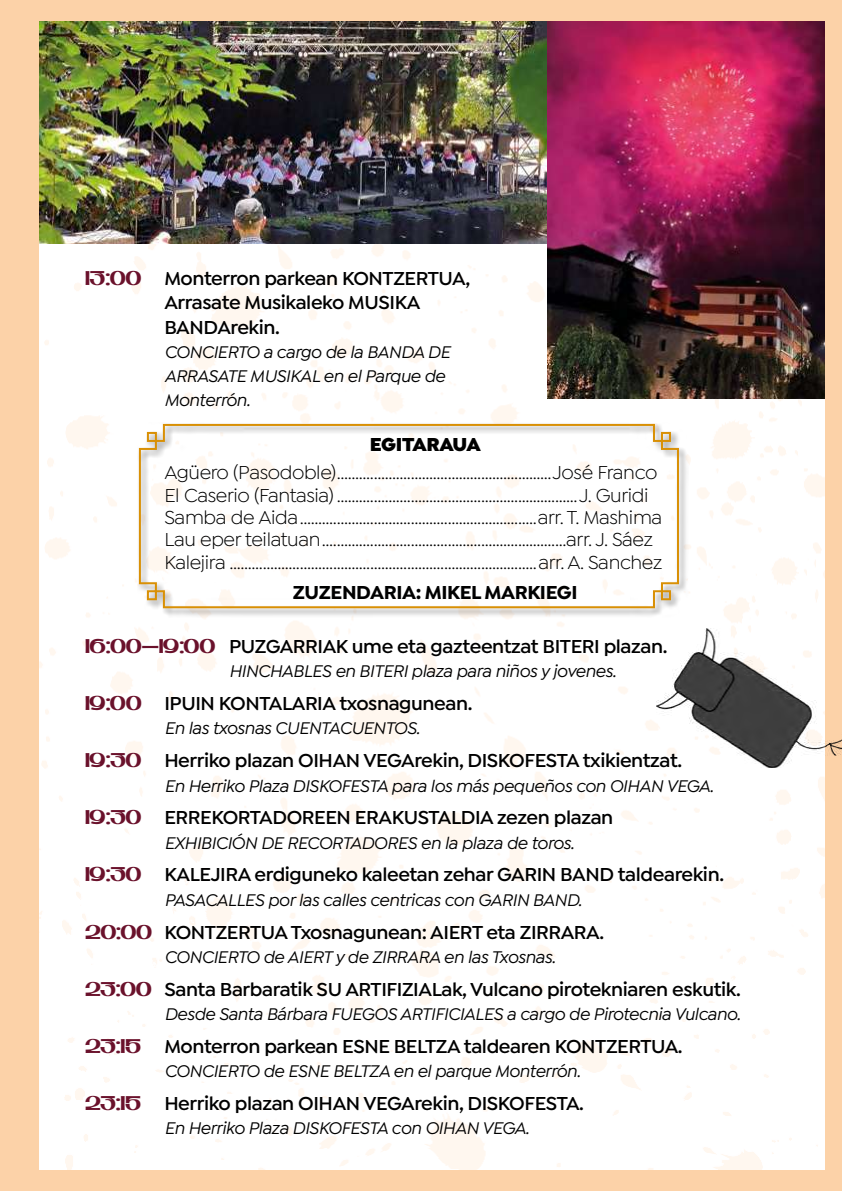
<style>
.page{position:relative;width:842px;height:1191px;background:#fcd2a8}
.page>*{position:absolute;margin:0;border:0;box-sizing:border-box;transform-origin:0 0}
.t1{font:600 20px/24.2px "Isidora Sans";letter-spacing:-.02em;color:#000}
.t2{font:20px/22.2px "Isidora Sans";letter-spacing:-.02em;color:#000}
.t3{font:700 20px "Isidora Sans";letter-spacing:-.02em;color:#000}
.t4{font:900 20px "Isidora Sans";letter-spacing:-.03em;color:#000}
.t5{font:italic 500 18px/24.2px "Isidora Sans";letter-spacing:-.02em;color:#000}
.s1{font-family:"Petale";font-weight:400;color:#6a112b}
</style>
<div class="page">
<img style="left:40px;top:244px;width:785px;height:925px">
<img style="left:40px;top:22px;width:508px;height:222px">
<img style="left:548px;top:22px;width:277px;height:376px">
<div style="left:138px;top:423px;width:551px;height:195px;background:#000;opacity:.5"></div>
<svg style="left:138px;top:423px;width:542px;height:186px;background:#fbf9f4"></svg>
<img style="left:656px;top:628px;width:186px;height:140px">
<p class="t1" style="left:164px;top:266px;width:307px;text-indent:-79px"><span class="s1">13:00</span> Monterron parkean KONTZERTUA,<br>Arrasate Musikaleko MUSIKA<br>BANDArekin.</p>
<p class="t5" style="left:164px;top:340px;width:287px">CONCIERTO a cargo de la BANDA DE<br>ARRASATE MUSIKAL en el Parque de<br>Monterrón.</p>
<p class="t4" style="left:370px;top:432px;width:112px">EGITARAUA</p>
<p class="t2" style="left:164px;top:461px;width:499px">Agüero (Pasodoble)..........................................................José Franco El Caserio (Fantasia) .................................................................J. Guridi Samba de Aida................................................................arr. T. Mashima Lau eper teilatuan..................................................................arr. J. Sáez Kalejira ...................................................................................arr. A. Sanchez</p>
<p class="t3" style="left:293px;top:579px;width:286px">ZUZENDARIA: MIKEL MARKIEGI</p>
<p class="t1" style="left:85px;top:634px;width:584px"><span class="s1">16:00-19:00</span> PUZGARRIAK ume eta gazteentzat BITERI plazan.</p>
<p class="t5" style="left:229px;top:659px;width:389px">HINCHABLES en BITERI plaza para niños y jovenes.</p>
<p class="t1" style="left:85px;top:691px;width:389px"><span class="s1">19:00</span> IPUIN KONTALARIA txosnagunean.</p>
<p class="t5" style="left:164px;top:716px;width:257px">En las txosnas CUENTACUENTOS.</p>
<p class="t1" style="left:85px;top:748px;width:599px"><span class="s1">19:30</span> Herriko plazan OIHAN VEGArekin, DISKOFESTA txikientzat.</p>
<p class="t5" style="left:164px;top:773px;width:551px">En Herriko Plaza DISKOFESTA para los más pequeños con OIHAN VEGA.</p>
<p class="t1" style="left:85px;top:805px;width:530px"><span class="s1">19:30</span> ERREKORTADOREEN ERAKUSTALDIA zezen plazan</p>
<p class="t5" style="left:164px;top:830px;width:411px">EXHIBICIÓN DE RECORTADORES en la plaza de toros.</p>
<p class="t1" style="left:85px;top:862px;width:640px"><span class="s1">19:30</span> KALEJIRA erdiguneko kaleetan zehar GARIN BAND taldearekin.</p>
<p class="t5" style="left:164px;top:887px;width:419px">PASACALLES por las calles centricas con GARIN BAND.</p>
<p class="t1" style="left:85px;top:920px;width:521px"><span class="s1">20:00</span> KONTZERTUA Txosnagunean: AIERT eta ZIRRARA.</p>
<p class="t5" style="left:164px;top:945px;width:393px">CONCIERTO de AIERT y de ZIRRARA en las Txosnas.</p>
<p class="t1" style="left:85px;top:977px;width:657px"><span class="s1">23:00</span> Santa Barbaratik SU ARTIFIZIALak, Vulcano pirotekniaren eskutik.</p>
<p class="t5" style="left:164px;top:1002px;width:578px">Desde Santa Bárbara FUEGOS ARTIFICIALES a cargo de Pirotecnia Vulcano.</p>
<p class="t1" style="left:85px;top:1034px;width:599px"><span class="s1">23:15</span> Monterron parkean ESNE BELTZA taldearen KONTZERTUA.</p>
<p class="t5" style="left:164px;top:1059px;width:418px">CONCIERTO de ESNE BELTZA en el parque Monterrón.</p>
<p class="t1" style="left:85px;top:1091px;width:500px"><span class="s1">23:15</span> Herriko plazan OIHAN VEGArekin, DISKOFESTA.</p>
<p class="t5" style="left:164px;top:1116px;width:366px">En Herriko Plaza DISKOFESTA con OIHAN VEGA.</p>
</div>
